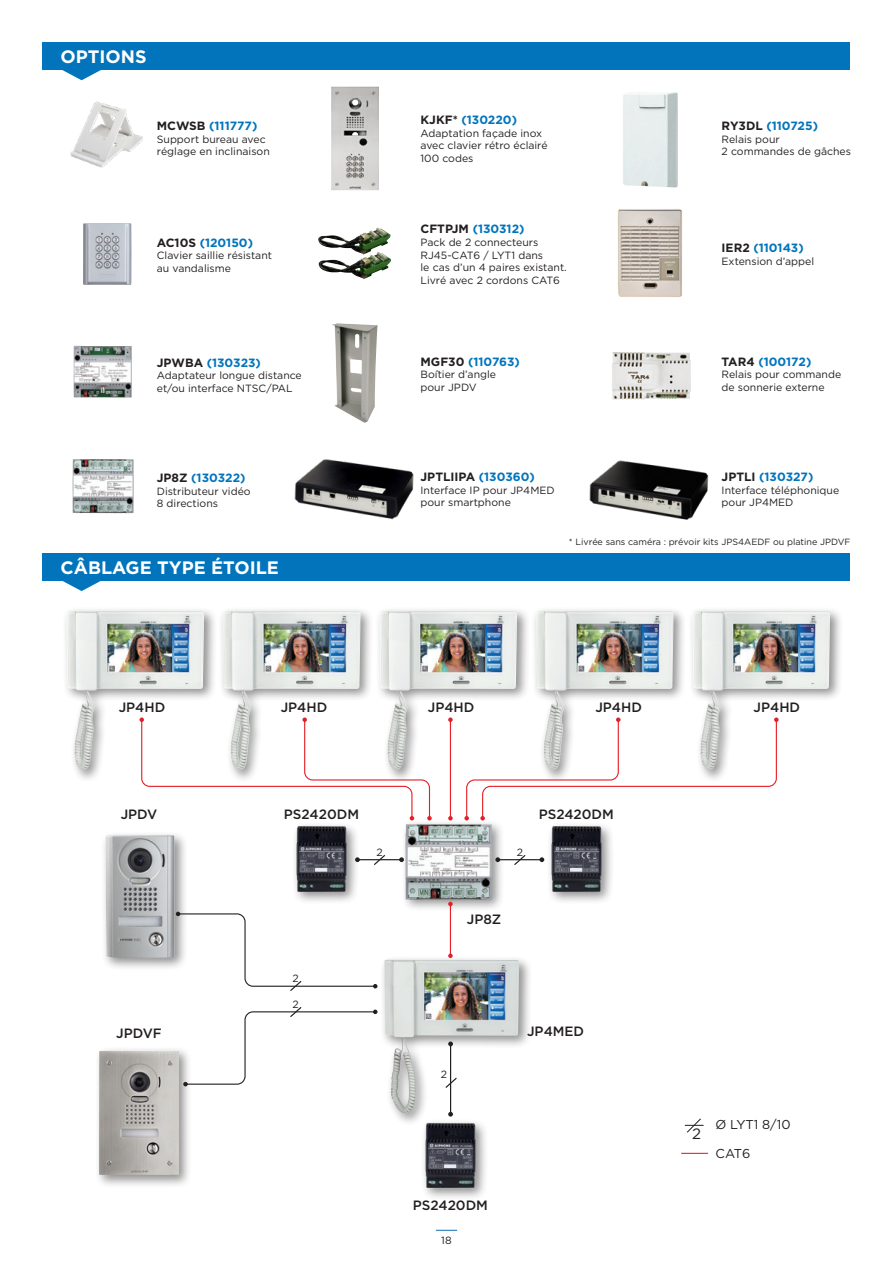
<style>
.page{position:relative;width:893px;height:1263px;background:#fff}
.page>*{position:absolute;margin:0;border:0;box-sizing:border-box;transform-origin:0 0}
.t1{font:700 18px "Gotham";color:#fff}
.PRODUCT_INFO{font:15px "Gotham";color:#231f20}
.PRODUCT_KODE{font:500 13.5px "Gotham";color:#231f20}
.PRODUCT_INFO-2{font:12.9px "Gotham";letter-spacing:-.005em;color:#231f20}
.PRODUCT_KODE-2{font:700 12px "Gotham";color:#0174bc}
.PRODUCT_KODE-3{font:700 12px "Gotham";color:#231f20}
.PRODUCT_INFO-3{font:10.5px/12.6px "Gotham";color:#231f20}
.PRODUCT_INFO-4{font:9px "Gotham";color:#231f20}
.s1{color:#231f20}
.s2{color:#0174bc}
</style>
<div class="page">
<svg style="left:436px;top:1230px;width:21px;height:1px"></svg>
<img style="left:617px;top:209px;width:66px;height:88px">
<img style="left:612px;top:352px;width:79px;height:48px">
<img style="left:70px;top:101px;width:73px;height:67px">
<img style="left:83px;top:223px;width:48px;height:62px">
<img style="left:332px;top:323px;width:46px;height:100px">
<img style="left:331px;top:87px;width:48px;height:103px">
<img style="left:623px;top:92px;width:55px;height:96px">
<img style="left:74px;top:346px;width:58px;height:51px">
<img style="left:73px;top:459px;width:61px;height:54px">
<img style="left:318px;top:227px;width:73px;height:25px">
<img style="left:318px;top:252px;width:73px;height:27px">
<img style="left:589px;top:460px;width:120px;height:60px">
<img style="left:294px;top:459px;width:120px;height:61px">
<div style="left:43px;top:43px;width:807px;height:27px;background:#0174bc"></div>
<div style="left:43px;top:553px;width:807px;height:28px;background:#0174bc"></div>
<svg style="left:62px;top:70px;width:39px;height:10px"></svg>
<svg style="left:63px;top:581px;width:38px;height:10px"></svg>
<div style="left:291px;top:821px;width:69px;height:83px;background:#231f20;opacity:.5"></div>
<img style="left:291px;top:821px;width:61px;height:78px">
<div style="left:546px;top:821px;width:68px;height:83px;background:#231f20;opacity:.5"></div>
<img style="left:546px;top:821px;width:61px;height:78px">
<div style="left:420px;top:1118px;width:68px;height:83px;background:#231f20;opacity:.5"></div>
<img style="left:420px;top:1126px;width:61px;height:70px">
<div style="left:401px;top:818px;width:103px;height:94px;background:#231f20;opacity:.5"></div>
<img style="left:406px;top:823px;width:85px;height:76px">
<svg style="left:681px;top:1153px;width:27px;height:1px"></svg>
<svg style="left:685px;top:1118px;width:19px;height:15px"></svg>
<div style="left:62px;top:607px;width:155px;height:176px;background:#231f20;opacity:.5"></div>
<img style="left:66px;top:611px;width:138px;height:160px">
<div style="left:218px;top:607px;width:156px;height:176px;background:#231f20;opacity:.5"></div>
<img style="left:223px;top:611px;width:138px;height:106px">
<div style="left:379px;top:955px;width:153px;height:171px;background:#231f20;opacity:.5"></div>
<img style="left:384px;top:959px;width:18px;height:91px">
<div style="left:375px;top:607px;width:155px;height:176px;background:#231f20;opacity:.5"></div>
<img style="left:379px;top:611px;width:138px;height:160px">
<div style="left:531px;top:607px;width:156px;height:176px;background:#231f20;opacity:.5"></div>
<img style="left:536px;top:611px;width:137px;height:106px">
<div style="left:688px;top:607px;width:155px;height:176px;background:#231f20;opacity:.5"></div>
<img style="left:692px;top:611px;width:138px;height:160px">
<svg style="left:139px;top:717px;width:293px;height:103px"></svg>
<hr style="left:450px;top:720px;width:1px;height:98px;background:#e41f25">
<svg style="left:448px;top:717px;width:5px;height:5px"></svg>
<svg style="left:448px;top:816px;width:5px;height:4px"></svg>
<hr style="left:450px;top:904px;width:1px;height:52px;background:#e41f25">
<svg style="left:448px;top:902px;width:5px;height:4px"></svg>
<svg style="left:448px;top:953px;width:5px;height:5px"></svg>
<svg style="left:464px;top:717px;width:315px;height:103px"></svg>
<hr style="left:357px;top:859px;width:45px;height:1px;background:#231f20">
<svg style="left:355px;top:857px;width:5px;height:5px"></svg>
<svg style="left:399px;top:857px;width:5px;height:5px"></svg>
<hr style="left:450px;top:1044px;width:1px;height:70px;background:#231f20">
<svg style="left:448px;top:1041px;width:5px;height:5px"></svg>
<svg style="left:448px;top:1112px;width:5px;height:4px"></svg>
<hr style="left:498px;top:859px;width:44px;height:1px;background:#231f20">
<svg style="left:495px;top:857px;width:5px;height:5px"></svg>
<svg style="left:539px;top:857px;width:5px;height:5px"></svg>
<svg style="left:373px;top:855px;width:13px;height:10px"></svg>
<svg style="left:444px;top:1076px;width:14px;height:13px"></svg>
<svg style="left:513px;top:855px;width:14px;height:10px"></svg>
<svg style="left:188px;top:913px;width:189px;height:78px"></svg>
<svg style="left:193px;top:1007px;width:184px;height:78px"></svg>
<div style="left:101px;top:831px;width:87px;height:140px;background:#231f20;opacity:.5"></div>
<img style="left:106px;top:835px;width:69px;height:123px">
<div style="left:94px;top:1046px;width:99px;height:142px;background:#231f20;opacity:.5"></div>
<img style="left:99px;top:1050px;width:80px;height:125px">
<p class="t1" style="left:61px;top:46px;width:88px">OPTIONS</p>
<p class="PRODUCT_KODE-2" style="left:157px;top:119px;width:102px"><span class="s1">MCWSB</span> (111777)</p>
<p class="PRODUCT_INFO-3" style="left:157px;top:133px;width:110px">Support bureau avec</p>
<p class="PRODUCT_INFO-3" style="left:157px;top:145px;width:114px">réglage en inclinaison</p>
<p class="PRODUCT_KODE-2" style="left:157px;top:236px;width:98px"><span class="s1">AC10S</span> (120150)</p>
<p class="PRODUCT_INFO-3" style="left:157px;top:249px;width:117px">Clavier saillie résistant</p>
<p class="PRODUCT_INFO-3" style="left:157px;top:262px;width:76px">au vandalisme</p>
<p class="PRODUCT_KODE-2" style="left:157px;top:355px;width:106px"><span class="s1">JPWBA</span> (130323)</p>
<p class="PRODUCT_INFO-3" style="left:157px;top:369px;width:147px">Adaptateur longue distance et/ou interface NTSC/PAL</p>
<p class="PRODUCT_KODE-2" style="left:157px;top:471px;width:90px"><span class="s1">JP8Z</span> (130322)</p>
<p class="PRODUCT_INFO-3" style="left:157px;top:484px;width:95px">Distributeur vidéo</p>
<p class="PRODUCT_INFO-3" style="left:157px;top:497px;width:63px">8 directions</p>
<p class="t1" style="left:61px;top:557px;width:220px">CÂBLAGE TYPE ÉTOILE</p>
<p class="PRODUCT_KODE-2" style="left:421px;top:113px;width:98px"><span class="s1">KJKF*</span> (130220)</p>
<p class="PRODUCT_INFO-3" style="left:421px;top:126px;width:123px">Adaptation façade inox</p>
<p class="PRODUCT_INFO-3" style="left:421px;top:139px;width:129px">avec clavier rétro éclairé</p>
<p class="PRODUCT_INFO-3" style="left:421px;top:152px;width:54px">100 codes</p>
<p class="PRODUCT_KODE-2" style="left:421px;top:222px;width:105px"><span class="s1">CFTPJM</span> (130312)</p>
<p class="PRODUCT_INFO-3" style="left:421px;top:236px;width:119px">Pack de 2 connecteurs</p>
<p class="PRODUCT_INFO-3" style="left:421px;top:248px;width:124px">RJ45-CAT6 / LYT1 dans</p>
<p class="PRODUCT_INFO-3" style="left:421px;top:261px;width:148px">le cas d’un 4 paires existant.</p>
<p class="PRODUCT_INFO-3" style="left:421px;top:273px;width:141px">Livré avec 2 cordons CAT6</p>
<p class="PRODUCT_KODE-2" style="left:421px;top:355px;width:101px"><span class="s1">MGF30</span> (110763)</p>
<p class="PRODUCT_INFO-3" style="left:421px;top:368px;width:77px">Boîtier d’angle</p>
<p class="PRODUCT_INFO-3" style="left:421px;top:381px;width:58px">pour JPDV</p>
<p class="PRODUCT_KODE-3" style="left:421px;top:470px;width:116px">JPTLIIPA <span class="s2">(130360)</span></p>
<p class="PRODUCT_INFO-3" style="left:421px;top:483px;width:136px">Interface IP pour JP4MED pour smartphone</p>
<p class="PRODUCT_KODE-2" style="left:722px;top:119px;width:98px"><span class="s1">RY3DL</span> (110725)</p>
<p class="PRODUCT_INFO-3" style="left:722px;top:133px;width:60px">Relais pour</p>
<p class="PRODUCT_INFO-3" style="left:722px;top:145px;width:131px">2 commandes de gâches</p>
<p class="PRODUCT_KODE-2" style="left:722px;top:241px;width:84px"><span class="s1">IER2</span> (110143)</p>
<p class="PRODUCT_INFO-3" style="left:722px;top:255px;width:94px">Extension d’appel</p>
<p class="PRODUCT_KODE-2" style="left:722px;top:355px;width:91px"><span class="s1">TAR4</span> (100172)</p>
<p class="PRODUCT_INFO-3" style="left:722px;top:368px;width:121px">Relais pour commande</p>
<p class="PRODUCT_INFO-3" style="left:722px;top:381px;width:105px">de sonnerie externe</p>
<p class="PRODUCT_KODE-2" style="left:722px;top:470px;width:93px"><span class="s1">JPTLI</span> (130327)</p>
<p class="PRODUCT_INFO-3" style="left:722px;top:483px;width:119px">Interface téléphonique</p>
<p class="PRODUCT_INFO-3" style="left:722px;top:496px;width:73px">pour JP4MED</p>
<p class="PRODUCT_INFO-4" style="left:569px;top:537px;width:283px">* Livrée sans caméra : prévoir kits JPS4AEDF ou platine JPDVF</p>
<p class="PRODUCT_KODE" style="left:119px;top:699px;width:48px">JP4HD</p>
<p class="PRODUCT_KODE" style="left:281px;top:699px;width:48px">JP4HD</p>
<p class="PRODUCT_KODE" style="left:428px;top:699px;width:48px">JP4HD</p>
<p class="PRODUCT_KODE" style="left:595px;top:699px;width:48px">JP4HD</p>
<p class="PRODUCT_KODE" style="left:754px;top:699px;width:48px">JP4HD</p>
<p class="PRODUCT_KODE" style="left:121px;top:807px;width:38px">JPDV</p>
<p class="PRODUCT_KODE" style="left:284px;top:806px;width:77px">PS2420DM</p>
<p class="PRODUCT_KODE" style="left:539px;top:806px;width:77px">PS2420DM</p>
<p class="PRODUCT_KODE" style="left:116px;top:1025px;width:47px">JPDVF</p>
<p class="PRODUCT_INFO-3" style="left:293px;top:971px;width:8px">2</p>
<p class="PRODUCT_INFO-3" style="left:293px;top:997px;width:8px">2</p>
<p class="PRODUCT_INFO-3" style="left:376px;top:845px;width:8px">2</p>
<p class="PRODUCT_INFO-3" style="left:517px;top:845px;width:8px">2</p>
<p class="PRODUCT_KODE" style="left:467px;top:911px;width:36px">JP8Z</p>
<p class="PRODUCT_INFO-3" style="left:441px;top:1068px;width:8px">2</p>
<p class="PRODUCT_KODE" style="left:527px;top:1023px;width:59px">JP4MED</p>
<p class="PRODUCT_KODE" style="left:413px;top:1197px;width:77px">PS2420DM</p>
<p class="PRODUCT_INFO-3" style="left:441px;top:1234px;width:12px">18</p>
<p class="PRODUCT_INFO" style="left:692px;top:1125px;width:10px">2</p>
<p class="PRODUCT_INFO-2" style="left:716px;top:1117px;width:76px">Ø LYT1 8/10</p>
<p class="PRODUCT_INFO-2" style="left:716px;top:1146px;width:36px">CAT6</p>
</div>
